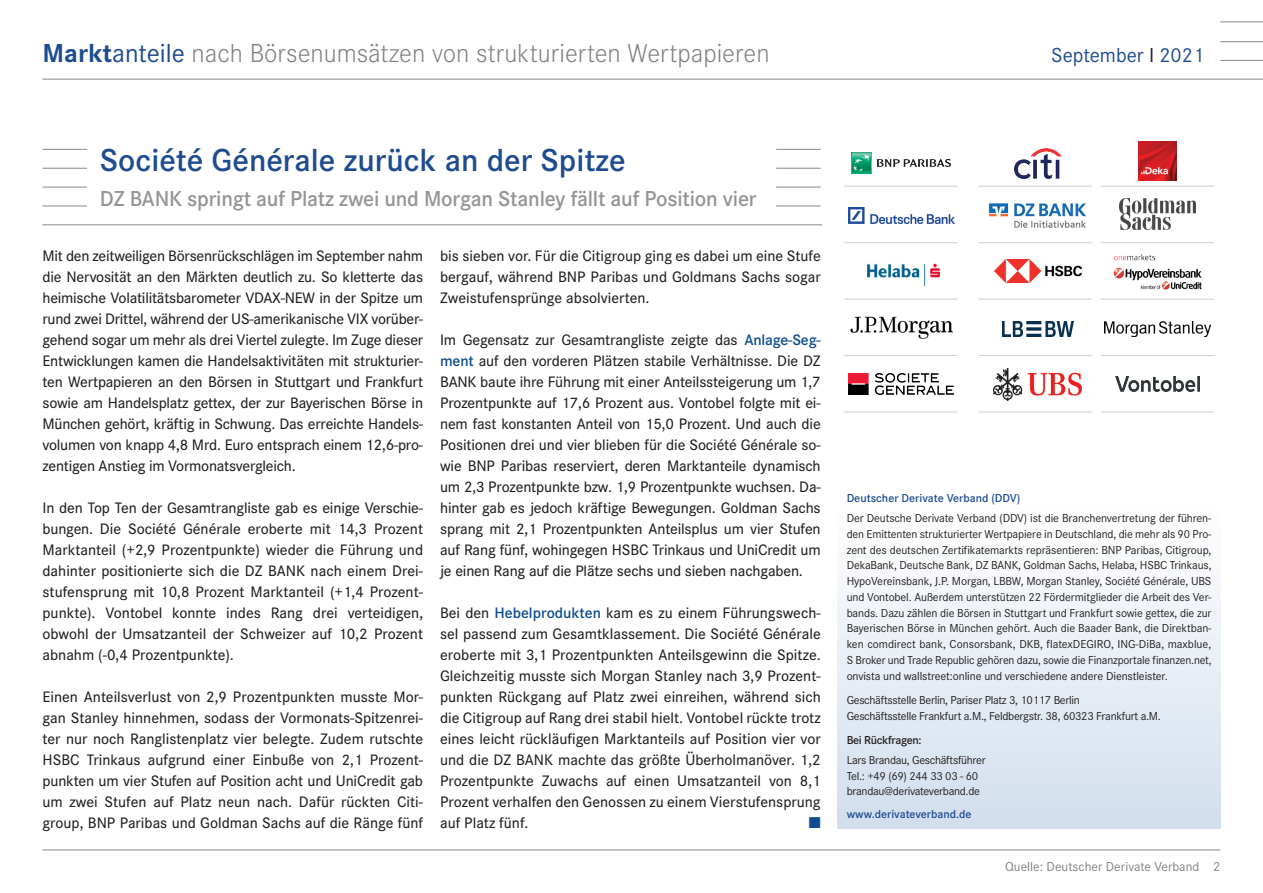
<style>
.page{position:relative;width:1263px;height:893px;background:#fff}
.page>*{position:absolute;margin:0;border:0;box-sizing:border-box;transform-origin:0 0}
.Head_22pt{font:600 33px "Corporate S";color:#1e4c8f}
.t1{font:300 27px "Corporate S";color:#808285}
.Subhead{font:600 22.5px "Corporate S";letter-spacing:-.01em;color:#939598}
.t2{font:21px "Corporate S";color:#1e4c8f}
.Fließtext{font:500 15.75px/21px "Corporate S";color:#231f20;text-align:justify}
.Fließtext-2{font:15.75px "Zapf Dingbats ITC";color:#0f4d8f}
.t3{font:13.5px "Corporate S";color:#808285}
.Copy{font:12px/15.8px "Corporate S";letter-spacing:-.025em;color:#231f20;text-align:justify}
.Copy-2{font:600 12px "Corporate S";color:#1e4c8f}
.Copy-3{font:600 12px "Corporate S";letter-spacing:-.025em;color:#231f20}
.s1{font-weight:700;color:#1e4c8f}
.s2{font-weight:400;color:#1e4c8f}
.s3{color:#231f20}
.s4{font-weight:600;color:#0f4d8f}
</style>
<div class="page">
<hr style="left:1220px;top:60px;width:43px;height:1px;background:#939598">
<hr style="left:1220px;top:21px;width:43px;height:1px;background:#939598">
<hr style="left:1220px;top:41px;width:43px;height:1px;background:#939598">
<hr style="left:43px;top:79px;width:1220px;height:1px;background:#939598">
<hr style="left:43px;top:849px;width:1177px;height:1px;background:#939598">
<hr style="left:43px;top:224px;width:779px;height:1px;background:#939598">
<hr style="left:43px;top:149px;width:44px;height:1px;background:#939598">
<hr style="left:776px;top:149px;width:45px;height:1px;background:#939598">
<hr style="left:43px;top:205px;width:44px;height:2px;background:#939598">
<hr style="left:776px;top:205px;width:45px;height:2px;background:#939598">
<hr style="left:43px;top:187px;width:44px;height:1px;background:#939598">
<hr style="left:776px;top:187px;width:45px;height:1px;background:#939598">
<hr style="left:43px;top:168px;width:44px;height:1px;background:#939598">
<hr style="left:776px;top:168px;width:45px;height:1px;background:#939598">
<div style="left:838px;top:484px;width:382px;height:344px;background:linear-gradient(to bottom,#fff,#d2deed)"></div>
<hr style="left:844px;top:186px;width:113px;height:1px;background:#d1d2d4">
<hr style="left:979px;top:186px;width:113px;height:1px;background:#d1d2d4">
<hr style="left:1101px;top:186px;width:113px;height:1px;background:#d1d2d4">
<hr style="left:844px;top:242px;width:113px;height:1px;background:#d1d2d4">
<hr style="left:979px;top:242px;width:113px;height:1px;background:#d1d2d4">
<hr style="left:1101px;top:242px;width:113px;height:1px;background:#d1d2d4">
<hr style="left:844px;top:299px;width:113px;height:1px;background:#d1d2d4">
<hr style="left:979px;top:299px;width:113px;height:1px;background:#d1d2d4">
<hr style="left:1101px;top:299px;width:113px;height:1px;background:#d1d2d4">
<hr style="left:844px;top:355px;width:113px;height:1px;background:#d1d2d4">
<hr style="left:979px;top:355px;width:113px;height:1px;background:#d1d2d4">
<hr style="left:1101px;top:355px;width:113px;height:1px;background:#d1d2d4">
<hr style="left:844px;top:411px;width:113px;height:2px;background:#d1d2d4">
<hr style="left:979px;top:411px;width:113px;height:2px;background:#d1d2d4">
<hr style="left:1101px;top:411px;width:113px;height:2px;background:#d1d2d4">
<img style="left:989px;top:203px;width:97px;height:25px">
<img style="left:993px;top:368px;width:89px;height:32px">
<img style="left:848px;top:374px;width:105px;height:20px">
<img style="left:1002px;top:321px;width:71px;height:15px">
<img style="left:852px;top:153px;width:98px;height:20px">
<img style="left:1113px;top:254px;width:88px;height:35px">
<img style="left:867px;top:263px;width:73px;height:23px">
<img style="left:1014px;top:148px;width:47px;height:30px">
<img style="left:1115px;top:377px;width:85px;height:14px">
<img style="left:1138px;top:142px;width:39px;height:38px">
<img style="left:848px;top:207px;width:106px;height:17px">
<img style="left:1120px;top:198px;width:75px;height:31px">
<img style="left:994px;top:259px;width:87px;height:24px">
<img style="left:1105px;top:321px;width:105px;height:16px">
<img style="left:850px;top:316px;width:103px;height:23px">
<h2 class="t1" style="left:43px;top:36px;width:729px"><span class="s1">Markt</span><span class="s2">anteile</span> nach Börsenumsätzen von strukturierten Wertpapieren</h2>
<h3 class="t2" style="left:1051px;top:41px;width:154px">September <span class="s3">I</span> 2021</h3>
<p class="Head_22pt" style="left:100px;top:138px;width:527px">Société Générale zurück an der Spitze</p>
<p class="Subhead" style="left:100px;top:183px;width:658px">DZ BANK springt auf Platz zwei und Morgan Stanley fällt auf Position vier</p>
<p class="Fließtext" style="left:43px;top:245px;width:382px">Mit den zeitweiligen Börsenrückschlägen im September nahm die Nervosität an den Märkten deutlich zu. So kletterte das heimische Volatilitätsbarometer VDAX-NEW in der Spitze um rund zwei Drittel, während der US-amerikanische VIX vorüber&shy;gehend sogar um mehr als drei Viertel zulegte. Im Zuge dieser Entwicklungen kamen die Handelsaktivitäten mit strukturier&shy;ten Wertpapieren an den Börsen in Stuttgart und Frankfurt sowie am Handelsplatz gettex, der zur Bayerischen Börse in München gehört, kräftig in Schwung. Das erreichte Handels&shy;volumen von knapp 4,8 Mrd. Euro entsprach einem 12,6-pro&shy;zentigen Anstieg im Vormonatsvergleich.</p>
<p class="Fließtext" style="left:43px;top:497px;width:382px">In den Top Ten der Gesamtrangliste gab es einige Verschie&shy;bungen. Die Société Générale eroberte mit 14,3 Prozent Marktanteil (+2,9 Prozentpunkte) wieder die Führung und dahinter positionierte sich die DZ BANK nach einem Drei&shy;stufensprung mit 10,8 Prozent Marktanteil (+1,4 Prozent&shy;punkte). Vontobel konnte indes Rang drei verteidigen, obwohl der Umsatzanteil der Schweizer auf 10,2 Prozent abnahm (-0,4 Prozentpunkte).</p>
<p class="Fließtext" style="left:43px;top:686px;width:382px">Einen Anteilsverlust von 2,9 Prozentpunkten musste Mor&shy;gan Stanley hinnehmen, sodass der Vormonats-Spitzenrei&shy;ter nur noch Ranglistenplatz vier belegte. Zudem rutschte HSBC Trinkaus aufgrund einer Einbuße von 2,1 Prozent&shy;punkten um vier Stufen auf Position acht und UniCredit gab um zwei Stufen auf Platz neun nach. Dafür rückten Citi&shy;group, BNP Paribas und Goldman Sachs auf die Ränge fünf</p>
<p class="Fließtext" style="left:440px;top:245px;width:382px">bis sieben vor. Für die Citigroup ging es dabei um eine Stufe bergauf, während BNP Paribas und Goldmans Sachs sogar Zweistufensprünge absolvierten.</p>
<p class="Fließtext" style="left:440px;top:329px;width:382px">Im Gegensatz zur Gesamtrangliste zeigte das <span class="s4">Anlage-Seg&shy;ment</span> auf den vorderen Plätzen stabile Verhältnisse. Die DZ BANK baute ihre Führung mit einer Anteilssteigerung um 1,7<br>Prozentpunkte auf 17,6 Prozent aus. Vontobel folgte mit ei&shy;nem fast konstanten Anteil von 15,0 Prozent. Und auch die Positionen drei und vier blieben für die Société Générale so&shy;wie BNP Paribas reserviert, deren Marktanteile dynamisch um 2,3 Prozentpunkte bzw. 1,9 Prozentpunkte wuchsen. Da&shy;hinter gab es jedoch kräftige Bewegungen. Goldman Sachs sprang mit 2,1 Prozentpunkten Anteilsplus um vier Stufen auf Rang fünf, wohingegen HSBC Trinkaus und UniCredit um je einen Rang auf die Plätze sechs und sieben nachgaben.</p>
<p class="Fließtext" style="left:440px;top:602px;width:382px">Bei den <span class="s4">Hebelprodukten</span> kam es zu einem Führungswech&shy;sel passend zum Gesamtklassement. Die Société Générale eroberte mit 3,1 Prozentpunkten Anteilsgewinn die Spitze.<br>Gleichzeitig musste sich Morgan Stanley nach 3,9 Prozent&shy;punkten Rückgang auf Platz zwei einreihen, während sich die Citigroup auf Rang drei stabil hielt. Vontobel rückte trotz eines leicht rückläufigen Marktanteils auf Position vier vor und die DZ BANK machte das größte Überholmanöver. 1,2<br>Prozentpunkte Zuwachs auf einen Umsatzanteil von 8,1<br>Prozent verhalfen den Genossen zu einem Vierstufensprung auf Platz fünf.</p>
<p class="Fließtext-2" style="left:809px;top:815px;width:12px">■</p>
<p class="Copy-2" style="left:847px;top:490px;width:175px">Deutscher Derivate Verband (DDV)</p>
<p class="Copy" style="left:847px;top:510px;width:366px">Der Deutsche Derivate Verband (DDV) ist die Branchenvertretung der führen&shy;den Emittenten strukturierter Wertpapiere in Deutschland, die mehr als 90 Pro&shy;zent des deutschen Zertifikatemarkts repräsentieren: BNP Paribas, Citigroup, DekaBank, Deutsche Bank, DZ BANK, Goldman Sachs, Helaba, HSBC Trinkaus, HypoVereinsbank, J.P. Morgan, LBBW, Morgan Stanley, Société Générale, UBS und Vontobel. Außerdem unterstützen 22 Fördermitglieder die Arbeit des Ver&shy;bands. Dazu zählen die Börsen in Stuttgart und Frankfurt sowie gettex, die zur Bayerischen Börse in München gehört. Auch die Baader Bank, die Direktban&shy;ken comdirect bank, Consorsbank, DKB, flatexDEGIRO, ING-DiBa, maxblue, S Broker und Trade Republic gehören dazu, sowie die Finanzportale finanzen.net, onvista und wallstreet:online und verschiedene andere Dienstleister.</p>
<p class="Copy" style="left:847px;top:692px;width:316px">Geschäftsstelle Berlin, Pariser Platz 3, 10117 Berlin<br>Geschäftsstelle Frankfurt a.M., Feldbergstr. 38, 60323 Frankfurt a.M.</p>
<p class="Copy-3" style="left:847px;top:732px;width:76px">Bei Rückfragen:</p>
<p class="Copy" style="left:847px;top:752px;width:140px">Lars Brandau, Geschäftsführer</p>
<p class="Copy" style="left:847px;top:767px;width:133px">Tel.: +49 (69) 244 33 03 - 60</p>
<p class="Copy" style="left:847px;top:783px;width:135px">brandau@derivateverband.de</p>
<p class="Copy-2" style="left:847px;top:805px;width:126px">www.derivateverband.de</p>
<p class="t3" style="left:1005px;top:858px;width:217px">Quelle: Deutscher Derivate Verband 2</p>
</div>
